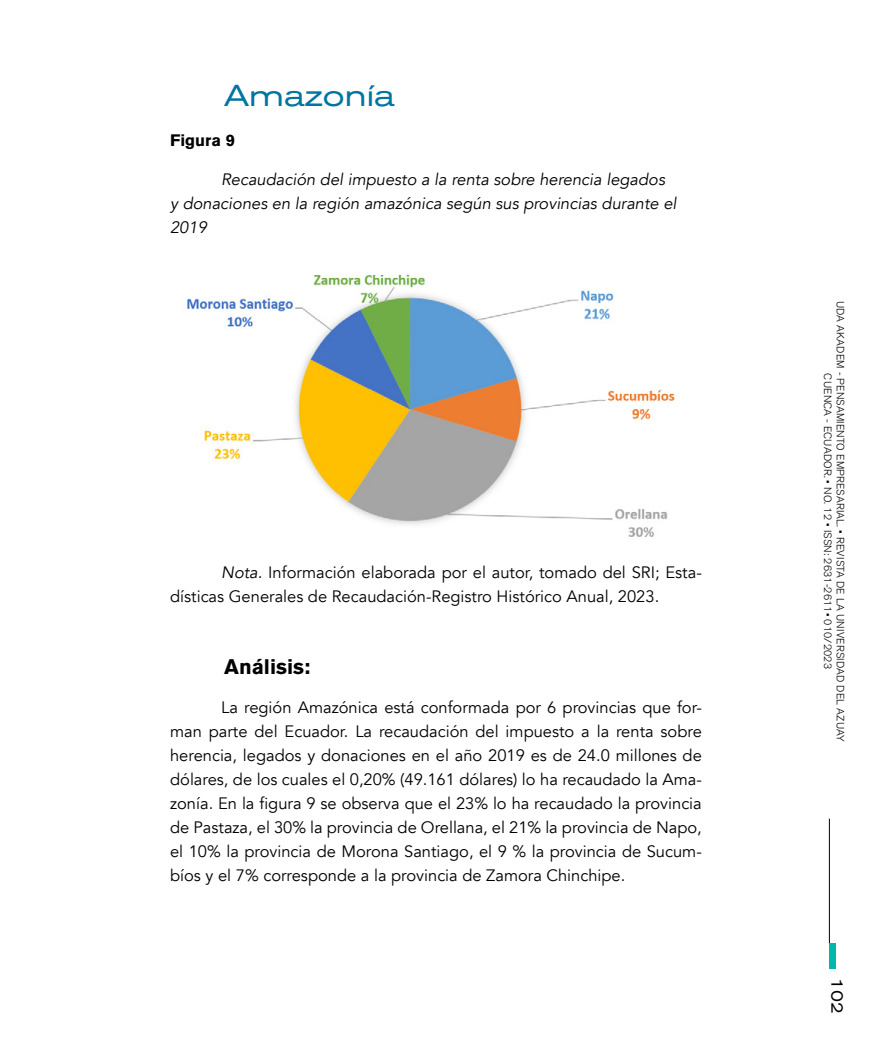
<style>
.page{position:relative;width:872px;height:1042px;background:#fff}
.page>*{position:absolute;margin:0;border:0;box-sizing:border-box;transform-origin:0 0}
.t1{font:expanded 30px "Akzidenz Grotesk BQ";color:#0174a0}
.t2{font:700 21px "Akzidenz Grotesk BQ";color:#000}
.t3{font:16.5px/24px "Avenir";color:#000}
.t4{font:italic 16.5px/24px "Avenir";color:#000}
.t5{font:700 16.5px "Akzidenz Grotesk BQ";color:#000}
.t6{font:expanded 16.5px "Akzidenz Grotesk BQ";color:#000}
.t7{font:300 10.5px/12.6px "Akzidenz Grotesk BQ";letter-spacing:.02em;color:#000;text-align:center}
.s1{font-style:italic}
</style>
<div class="page">
<hr style="left:829px;top:819px;width:1px;height:124px;background:#000">
<div style="left:829px;top:943px;width:6px;height:25px;background:#01b7ab"></div>
<img style="left:187px;top:274px;width:488px;height:263px">
<h1 class="t1" style="left:224px;top:78px;width:172px">Amazonía</h1>
<p class="t5" style="left:170px;top:131px;width:66px">Figura 9</p>
<p class="t4" style="left:170px;top:168px;width:508px;text-indent:51px">Recaudación del impuesto a la renta sobre herencia legados y donaciones en la región amazónica según sus provincias durante el<br>2019</p>
<p class="t3" style="left:170px;top:560px;width:533px;text-indent:51px"><span class="s1">Nota.</span> Información elaborada por el autor, tomado del SRI; Esta&shy;dísticas Generales de Recaudación-Registro Histórico Anual, 2023.</p>
<p class="t2" style="left:224px;top:655px;width:88px">Análisis:</p>
<p class="t3" style="left:170px;top:696px;width:533px;text-align:justify;text-indent:51px">La región Amazónica está conformada por 6 provincias que for&shy;man parte del Ecuador. La recaudación del impuesto a la renta sobre herencia, legados y donaciones en el año 2019 es de 24.0 millones de dólares, de los cuales el 0,20% (49.161 dólares) lo ha recaudado la Ama&shy;zonía. En la figura 9 se observa que el 23% lo ha recaudado la provincia de Pastaza, el 30% la provincia de Orellana, el 21% la provincia de Napo, el 10% la provincia de Morona Santiago, el 9 % la provincia de Sucum&shy;bíos y el 7% corresponde a la provincia de Zamora Chinchipe.</p>
<p class="t7" style="left:846px;top:300px;width:442px;rotate:90deg">UDA AKADEM - PENSAMIENTO EMPRESARIAL. • REVISTA DE LA UNIVERSIDAD DEL AZUAY<br>CUENCA - ECUADOR. • NO. 12 • ISSN: 2631-2611• 010/2023</p>
<p class="t6" style="left:847px;top:978px;width:37px;rotate:90deg">102</p>
</div>
